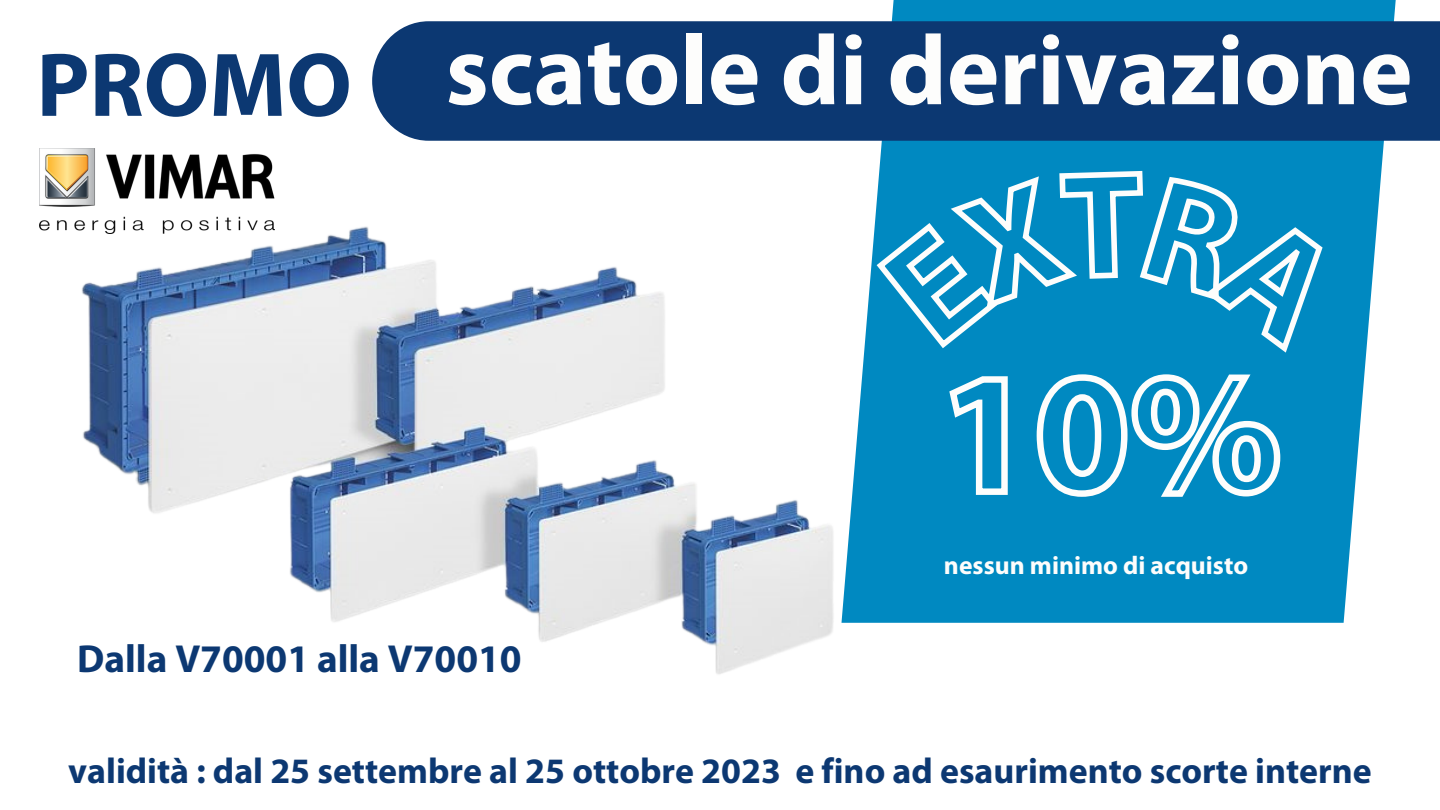
<style>
.page{position:relative;width:1440px;height:810px;background:#fff}
.page>*{position:absolute;margin:0;border:0;box-sizing:border-box;transform-origin:0 0}
.t1{font:700 99.7px "Myriad Pro";color:#fdfdfc}
.t2{font:700 91.3px "Myriad Pro";color:#0c3872}
.t3{font:700 39.2px "Myriad Pro";color:#0c3872}
.t4{font:700 35.9px "Myriad Pro";color:#0c3872}
.t5{font:700 25.6px "Myriad Pro";color:#fdfdfc}
</style>
<div class="page">
<svg style="left:879px;top:0;width:517px;height:623px;fill:#0089c1"></svg>
<div style="left:372px;top:21px;width:1068px;height:120px;background:#0c3872"></div>
<img style="left:82px;top:197px;width:847px;height:477px">
<img style="left:40px;top:149px;width:234px;height:85px">
<svg style="left:873px;top:168px;width:481px;height:189px"></svg>
<svg style="left:946px;top:370px;width:339px;height:132px"></svg>
<p class="t2" style="left:36px;top:47px;width:317px">PROMO</p>
<p class="t1" style="left:445px;top:29px;width:969px">scatole di derivazione</p>
<p class="t5" style="left:944px;top:555px;width:306px">nessun minimo di acquisto</p>
<p class="t3" style="left:77px;top:643px;width:446px">Dalla V70001 alla V70010</p>
<p class="t4" style="left:68px;top:756px;width:1305px">validità : dal 25 settembre al 25 ottobre 2023 e fino ad esaurimento scorte interne</p>
</div>
